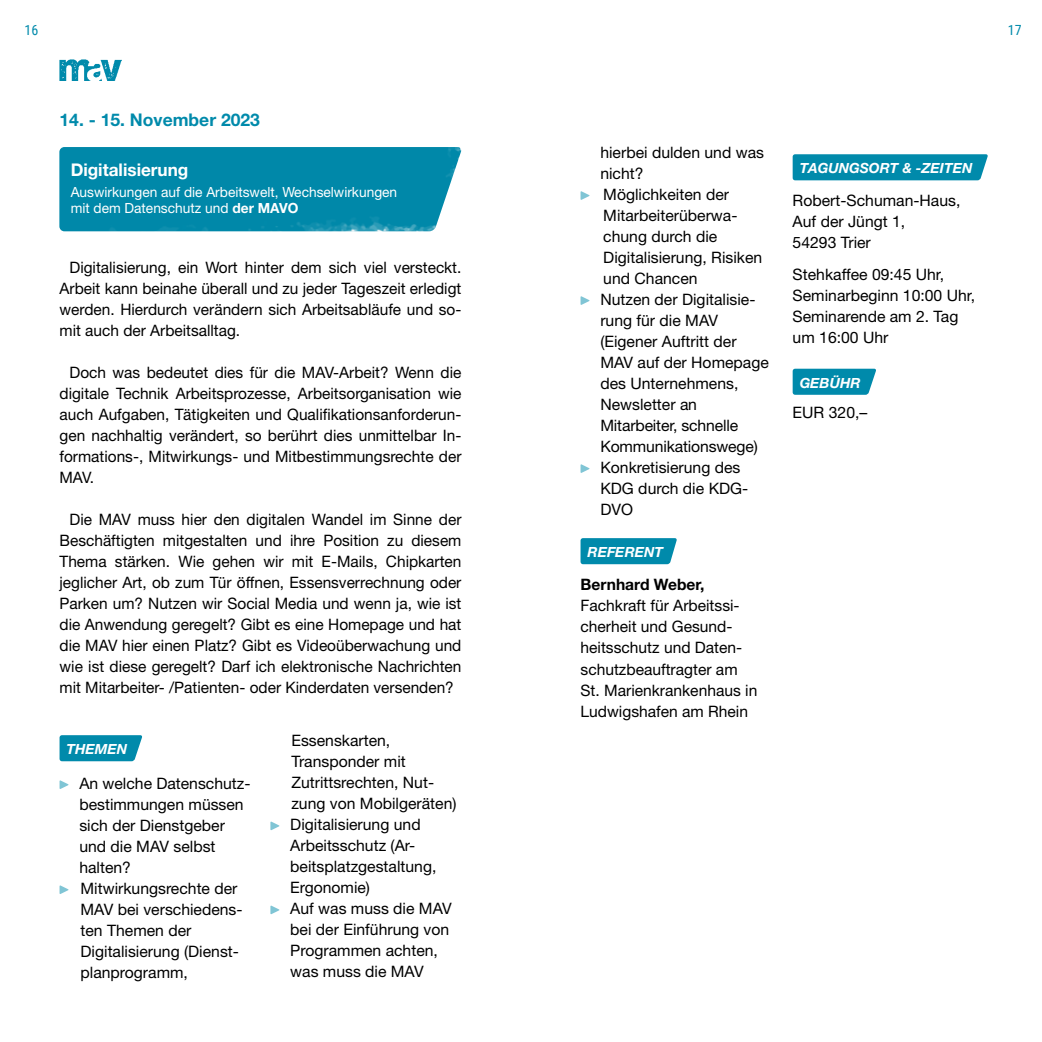
<style>
.page{position:relative;width:1042px;height:1042px;background:#fff}
.page>*{position:absolute;margin:0;border:0;box-sizing:border-box;transform-origin:0 0}
.t1{font:700 17.5px "Helvetica Neue LT Std";color:#008aab}
.t2{font:700 17.5px "Helvetica Neue LT Std";color:#fff}
.t3{font:15.75px/21px "Helvetica Neue LT Std";color:#000}
.t4{font:700 15.75px "Helvetica Neue LT Std";color:#000}
.t5{font:14px/15.8px "Helvetica Neue LT Std";color:#fff}
.t6{font:italic 700 14px "Helvetica Neue CE";color:#fff}
.t7{font:14px "Roboto Condensed";color:#008aab}
.s1{font-weight:700}
</style>
<div class="page">
<img style="left:59px;top:147px;width:403px;height:84px">
<svg style="left:60px;top:735px;width:82px;height:26px"></svg>
<div style="left:67px;top:743px;width:60px;height:11px;background:#008aab"></div>
<svg style="left:60px;top:780px;width:9px;height:9px"></svg>
<svg style="left:60px;top:885px;width:9px;height:9px"></svg>
<svg style="left:270px;top:821px;width:9px;height:9px"></svg>
<svg style="left:270px;top:905px;width:9px;height:9px"></svg>
<svg style="left:580px;top:191px;width:10px;height:9px"></svg>
<svg style="left:580px;top:296px;width:10px;height:9px"></svg>
<svg style="left:580px;top:464px;width:10px;height:9px"></svg>
<svg style="left:580px;top:538px;width:97px;height:26px;background:#0c8faf"></svg>
<svg style="left:792px;top:154px;width:196px;height:26px;background:#0d90af"></svg>
<div style="left:799px;top:162px;width:173px;height:11px;background:#008aab"></div>
<svg style="left:792px;top:369px;width:84px;height:26px;background:#1694b2"></svg>
<div style="left:799px;top:376px;width:61px;height:11px;background:#008aab"></div>
<img style="left:59px;top:60px;width:62px;height:20px">
<p class="t7" style="left:25px;top:21px;width:15px">16</p>
<p class="t7" style="left:1008px;top:21px;width:15px">17</p>
<p class="t1" style="left:60px;top:109px;width:202px">14. - 15. November 2023</p>
<p class="t2" style="left:71px;top:159px;width:119px">Digitalisierung</p>
<p class="t5" style="left:71px;top:184px;width:328px">Auswirkungen auf die Arbeitswelt, Wechselwirkungen mit dem Datenschutz und <span class="s1">der MAVO</span></p>
<p class="t3" style="left:60px;top:257px;width:403px;text-align:justify;text-indent:10px">Digitalisierung, ein Wort hinter dem sich viel versteckt.<br>Arbeit kann beinahe überall und zu jeder Tageszeit erledigt werden. Hierdurch verändern sich Arbeitsabläufe und so&shy;mit auch der Arbeitsalltag.</p>
<p class="t3" style="left:60px;top:362px;width:403px;text-align:justify;text-indent:10px">Doch was bedeutet dies für die MAV-Arbeit? Wenn die digitale Technik Arbeitsprozesse, Arbeitsorganisation wie auch Aufgaben, Tätigkeiten und Qualifikationsanforderun&shy;gen nachhaltig verändert, so berührt dies unmittelbar In&shy;formations-, Mitwirkungs- und Mitbestimmungsrechte der MAV.</p>
<p class="t3" style="left:60px;top:509px;width:403px;text-align:justify;text-indent:10px">Die MAV muss hier den digitalen Wandel im Sinne der Beschäftigten mitgestalten und ihre Position zu diesem Thema stärken. Wie gehen wir mit E-Mails, Chipkarten jeglicher Art, ob zum Tür öffnen, Essensverrechnung oder Parken um? Nutzen wir Social Media und wenn ja, wie ist die Anwendung geregelt? Gibt es eine Homepage und hat die MAV hier einen Platz? Gibt es Videoüberwachung und wie ist diese geregelt? Darf ich elektronische Nachrichten mit Mitarbeiter- /Patienten- oder Kinderdaten versenden?</p>
<p class="t6" style="left:67px;top:740px;width:62px">THEMEN</p>
<p class="t3" style="left:79px;top:773px;width:173px">An welche Datenschutz&shy;bestimmungen müssen sich der Dienstgeber und die MAV selbst halten?<br>Mitwirkungsrechte der<br>MAV bei verschiedens&shy;ten Themen der<br>Digitalisierung (Dienst&shy;planprogramm,</p>
<p class="t3" style="left:290px;top:730px;width:168px">Essenskarten,<br>Transponder mit<br>Zutrittsrechten, Nut&shy;zung von Mobilgeräten)<br>Digitalisierung und<br>Arbeitsschutz (Ar&shy;beitsplatzgestaltung,<br>Ergonomie)<br>Auf was muss die MAV bei der Einführung von<br>Programmen achten, was muss die MAV</p>
<p class="t3" style="left:600px;top:142px;width:170px">hierbei dulden und was nicht?<br>Möglichkeiten der<br>Mitarbeiterüberwa&shy;chung durch die<br>Digitalisierung, Risiken und Chancen<br>Nutzen der Digitalisie&shy;rung für die MAV (Eigener Auftritt der<br>MAV auf der Homepage des Unternehmens,<br>Newsletter an<br>Mitarbeiter, schnelle<br>Kommunikationswege)<br>Konkretisierung des<br>KDG durch die KDG-<br>DVO</p>
<p class="t6" style="left:587px;top:543px;width:77px">REFERENT</p>
<p class="t4" style="left:580px;top:575px;width:125px">Bernhard Weber,</p>
<p class="t3" style="left:580px;top:595px;width:178px">Fachkraft für Arbeitssi&shy;cherheit und Gesund&shy;heitsschutz und Daten&shy;schutzbeauftragter am<br>St. Marienkrankenhaus in<br>Ludwigshafen am Rhein</p>
<p class="t6" style="left:799px;top:159px;width:174px">TAGUNGSORT &amp; -ZEITEN</p>
<p class="t3" style="left:792px;top:190px;width:169px">Robert-Schuman-Haus,<br>Auf der Jüngt 1,<br>54293 Trier</p>
<p class="t3" style="left:792px;top:263px;width:184px">Stehkaffee 09:45 Uhr,<br>Seminarbeginn 10:00 Uhr,<br>Seminarende am 2. Tag um 16:00 Uhr</p>
<p class="t6" style="left:799px;top:374px;width:62px">GEBÜHR</p>
<p class="t3" style="left:792px;top:402px;width:76px">EUR 320,–</p>
</div>
